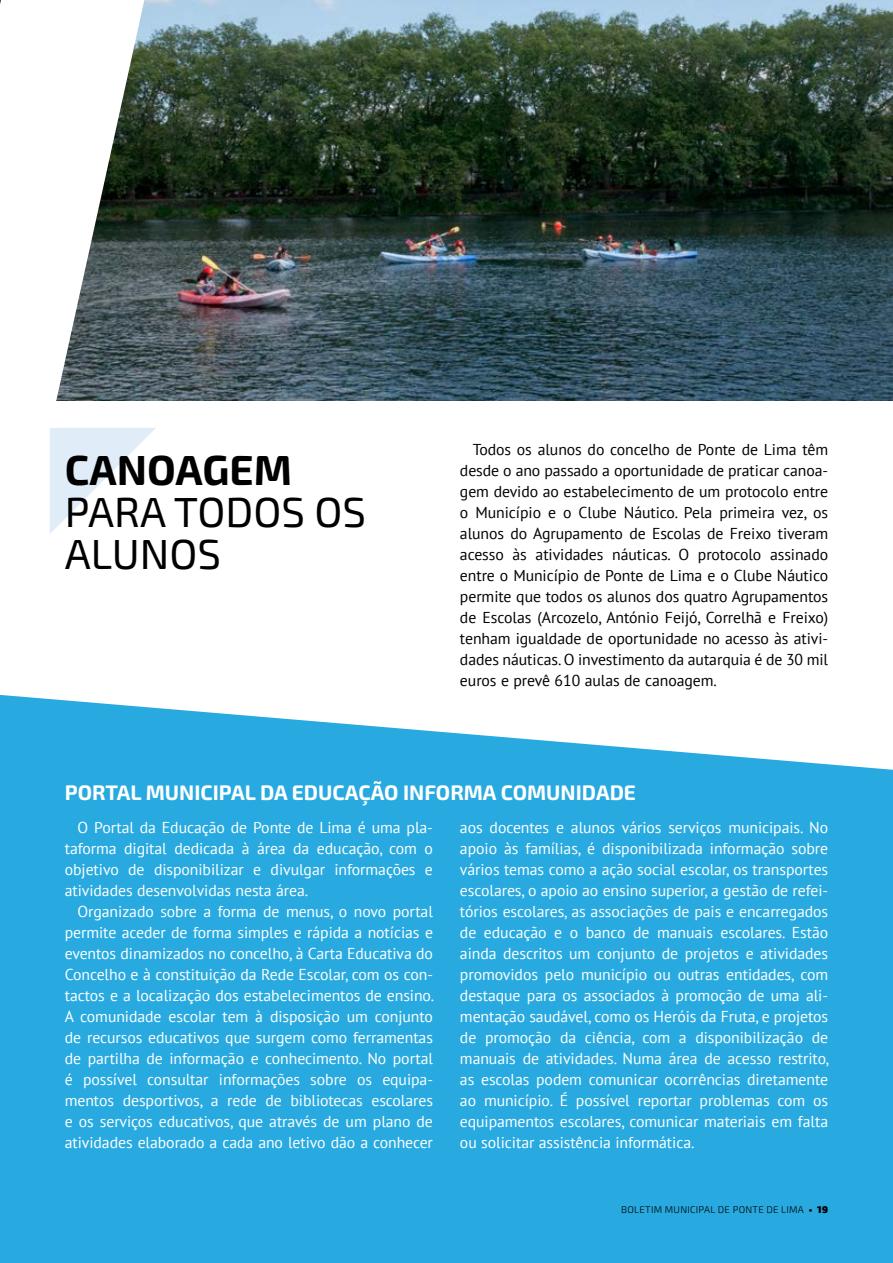
<style>
.page{position:relative;width:893px;height:1263px;background:#fff}
.page>*{position:absolute;margin:0;border:0;box-sizing:border-box;transform-origin:0 0}
.t1{font:42px/42px "Exo 2";color:#000}
.t2{font:700 42px "Exo 2";color:#000}
.t3{font:700 21px "Exo 2";color:#fff}
.t4{font:15.75px/21px "PT Sans";letter-spacing:-.005em;color:#fff;text-align:justify}
.t5{font:15.75px/21px "PT Sans";letter-spacing:-.005em;color:#000;text-align:justify}
.t6{font:300 9.75px "Exo 2";letter-spacing:.025em;color:#000}
.s1{font-weight:900}
</style>
<div class="page">
<img style="left:144px;top:0;width:749px;height:401px">
<svg style="left:0;top:0;width:144px;height:401px"></svg>
<div style="left:0;top:695px;width:893px;height:568px;background:#28aae1"></div>
<svg style="left:50px;top:428px;width:106px;height:106px"></svg>
<h1 class="t2" style="left:65px;top:445px;width:229px">CANOAGEM</h1>
<h1 class="t1" style="left:65px;top:492px;width:303px">PARA TODOS OS<br>ALUNOS</h1>
<p class="t5" style="left:460px;top:439px;width:370px;text-indent:13px">Todos os alunos do concelho de Ponte de Lima têm desde o ano passado a oportunidade de praticar canoa&shy;gem devido ao estabelecimento de um protocolo entre o Município e o Clube Náutico. Pela primeira vez, os alunos do Agrupamento de Escolas de Freixo tiveram acesso às atividades náuticas. O protocolo assinado entre o Município de Ponte de Lima e o Clube Náutico permite que todos os alunos dos quatro Agrupamentos de Escolas (Arcozelo, António Feijó, Correlhã e Freixo) tenham igualdade de oportunidade no acesso às ativi&shy;dades náuticas. O investimento da autarquia é de 30 mil euros e prevê 610 aulas de canoagem.</p>
<h2 class="t3" style="left:65px;top:780px;width:573px">PORTAL MUNICIPAL DA EDUCAÇÃO INFORMA COMUNIDADE</h2>
<p class="t4" style="left:65px;top:816px;width:370px;text-indent:13px">O Portal da Educação de Ponte de Lima é uma pla&shy;taforma digital dedicada à área da educação, com o objetivo de disponibilizar e divulgar informações e atividades desenvolvidas nesta área.</p>
<p class="t4" style="left:65px;top:900px;width:371px;text-indent:13px">Organizado sobre a forma de menus, o novo portal permite aceder de forma simples e rápida a notícias e eventos dinamizados no concelho, à Carta Educativa do Concelho e à constituição da Rede Escolar, com os con&shy;tactos e a localização dos estabelecimentos de ensino.<br>A comunidade escolar tem à disposição um conjunto de recursos educativos que surgem como ferramentas de partilha de informação e conhecimento. No portal é possível consultar informações sobre os equipa&shy;mentos desportivos, a rede de bibliotecas escolares e os serviços educativos, que através de um plano de atividades elaborado a cada ano letivo dão a conhecer</p>
<p class="t4" style="left:460px;top:816px;width:371px">aos docentes e alunos vários serviços municipais. No apoio às famílias, é disponibilizada informação sobre vários temas como a ação social escolar, os transportes escolares, o apoio ao ensino superior, a gestão de refei&shy;tórios escolares, as associações de pais e encarregados de educação e o banco de manuais escolares. Estão ainda descritos um conjunto de projetos e atividades promovidos pelo município ou outras entidades, com destaque para os associados à promoção de uma ali&shy;mentação saudável, como os Heróis da Fruta, e projetos de promoção da ciência, com a disponibilização de manuais de atividades. Numa área de acesso restrito, as escolas podem comunicar ocorrências diretamente ao município. É possível reportar problemas com os equipamentos escolares, comunicar materiais em falta ou solicitar assistência informática.</p>
<p class="t6" style="left:621px;top:1204px;width:208px">BOLETIM MUNICIPAL DE PONTE DE LIMA <span class="s1">• 19</span></p>
</div>
